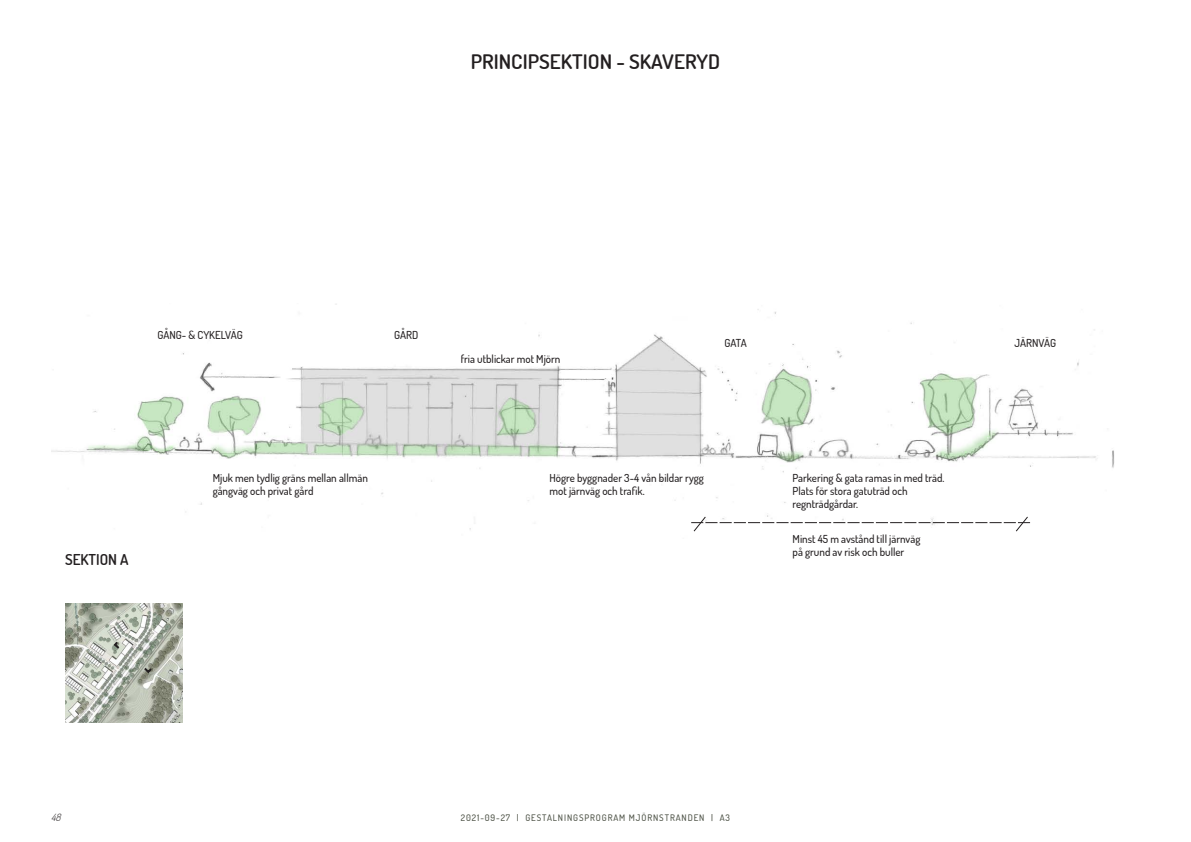
<style>
.page{position:relative;width:1191px;height:842px;background:#fff}
.page>*{position:absolute;margin:0;border:0;box-sizing:border-box;transform-origin:0 0}
.BILDTEXT_under_bild{font:600 20px "Dosis";color:#231f20;scale:1.05 1}
.BILDTEXT_under_bild-2{font:600 15px "Dosis";color:#231f20}
.BILDTEXT_under_bild-3{font:500 11px/13.2px "Dosis";color:#231f20}
.t1{font:italic 300 10px "Dosis";color:#231f20}
.t2{font:500 9px "Dosis";letter-spacing:.1em;color:#4f5448}
</style>
<div class="page">
<img style="left:51px;top:304px;width:1064px;height:226px">
<svg style="left:691px;top:516px;width:339px;height:16px"></svg>
<img style="left:65px;top:604px;width:118px;height:119px">
<svg style="left:112px;top:639px;width:9px;height:12px"></svg>
<svg style="left:142px;top:666px;width:12px;height:9px"></svg>
<p class="BILDTEXT_under_bild" style="left:471px;top:48px;width:239px">PRINCIPSEKTION - SKAVERYD</p>
<p class="BILDTEXT_under_bild-3" style="left:157px;top:328px;width:87px">GÅNG- &amp; CYKELVÄG</p>
<p class="BILDTEXT_under_bild-3" style="left:394px;top:328px;width:26px">GÅRD</p>
<p class="BILDTEXT_under_bild-2" style="left:65px;top:549px;width:65px">SEKTION A</p>
<p class="BILDTEXT_under_bild-3" style="left:213px;top:471px;width:157px">Mjuk men tydlig gräns mellan allmän gångväg och privat gård</p>
<p class="BILDTEXT_under_bild-3" style="left:460px;top:352px;width:101px">fria utblickar mot Mjörn</p>
<p class="BILDTEXT_under_bild-3" style="left:724px;top:336px;width:24px">GATA</p>
<p class="BILDTEXT_under_bild-3" style="left:549px;top:471px;width:156px">Högre byggnader 3-4 vån bildar rygg mot järnväg och trafik.</p>
<p class="BILDTEXT_under_bild-3" style="left:792px;top:471px;width:153px">Parkering &amp; gata ramas in med träd.</p>
<p class="BILDTEXT_under_bild-3" style="left:792px;top:484px;width:117px">Plats för stora gatuträd och regnträdgårdar.</p>
<p class="BILDTEXT_under_bild-3" style="left:792px;top:531px;width:129px">Minst 45 m avstånd till järnväg</p>
<p class="BILDTEXT_under_bild-3" style="left:792px;top:545px;width:113px">på grund av risk och buller</p>
<p class="BILDTEXT_under_bild-3" style="left:1014px;top:336px;width:43px">JÄRNVÄG</p>
<p class="t1" style="left:51px;top:810px;width:14px">48</p>
<p class="t2" style="left:461px;top:811px;width:271px">2021-09-27 | GESTALNINGSPROGRAM MJÖRNSTRANDEN | A3</p>
</div>
